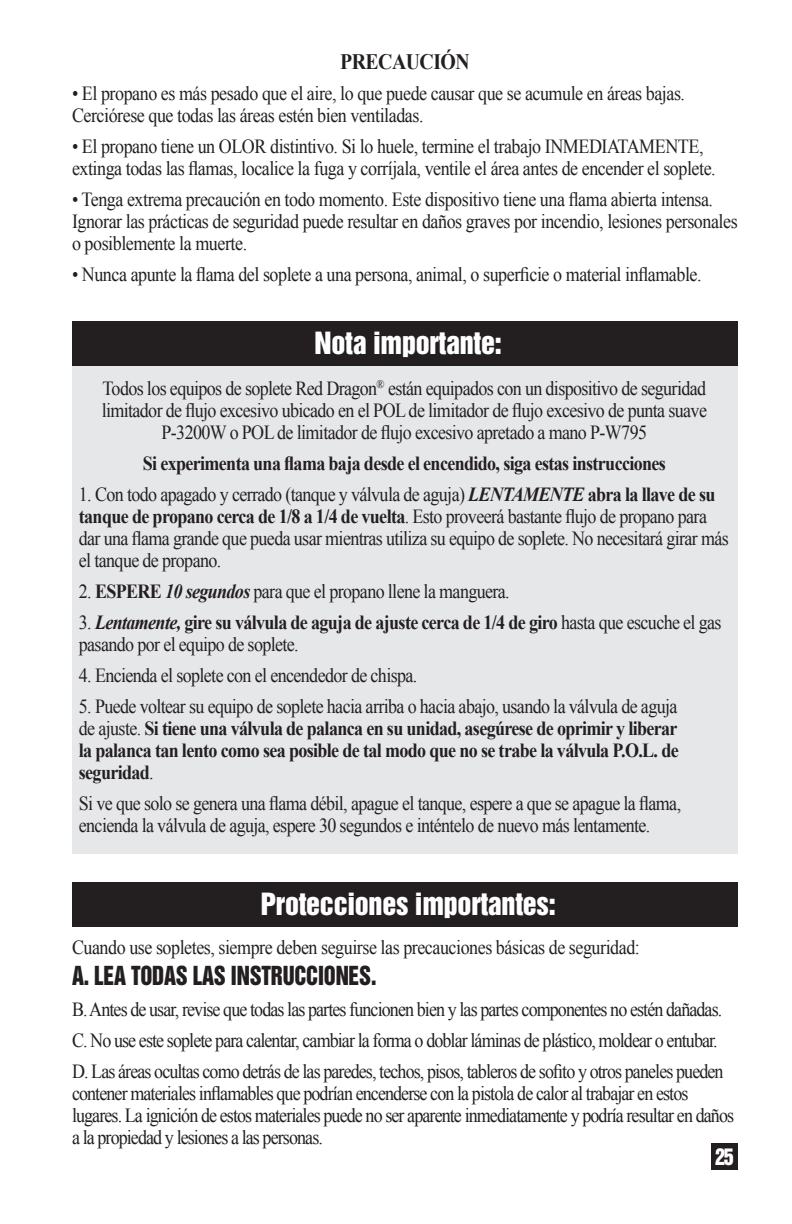
<style>
.page{position:relative;width:792px;height:1224px;background:#fff}
.page>*{position:absolute;margin:0;border:0;box-sizing:border-box;transform-origin:0 0}
.t1{font:28px "Helvetica Inserat";letter-spacing:-.01em;color:#fff}
.t2{font:24px "Helvetica Inserat";letter-spacing:-.01em;color:#231f20;scale:.9 1}
.t3{font:700 22px "Times New Roman";letter-spacing:-.025em;color:#231f20;scale:.9 1}
.t4{font:21px "Helvetica Inserat";color:#fff;scale:.95 1}
.t5{font:20px/22px "Times New Roman";letter-spacing:-.035em;color:#231f20;scale:.9 1}
.t6{font:700 20px/22px "Times New Roman";letter-spacing:-.035em;color:#231f20;text-align:justify;scale:.9 1}
.s1{font-weight:700;font-style:italic}
.s2{font-weight:700}
.s3{font-weight:400}
</style>
<div class="page">
<div style="left:711px;top:1143px;width:27px;height:27px;background:#231f20"></div>
<div style="left:72px;top:321px;width:666px;height:45px;background:#231f20"></div>
<div style="left:72px;top:366px;width:666px;height:488px;background:#e6e7e9"></div>
<div style="left:72px;top:882px;width:666px;height:45px;background:#231f20"></div>
<p class="t3" style="left:340px;top:47px;width:146px">PRECAUCIÓN</p>
<p class="t5" style="left:72px;top:82px;width:683px">• El propano es más pesado que el aire, lo que puede causar que se acumule en áreas bajas.<br>Cerciórese que todas las áreas estén bien ventiladas.</p>
<p class="t5" style="left:72px;top:135px;width:717px">• El propano tiene un OLOR distintivo. Si lo huele, termine el trabajo INMEDIATAMENTE, extinga todas las flamas, localice la fuga y corríjala, ventile el área antes de encender el soplete.</p>
<p class="t5" style="left:72px;top:188px;width:741px">• Tenga extrema precaución en todo momento. Este dispositivo tiene una flama abierta intensa.<br>Ignorar las prácticas de seguridad puede resultar en daños graves por incendio, lesiones personales o posiblemente la muerte.</p>
<p class="t5" style="left:72px;top:263px;width:701px">• Nunca apunte la flama del soplete a una persona, animal, o superficie o material inflamable.</p>
<h1 class="t1" style="left:315px;top:326px;width:189px">Nota importante:</h1>
<p class="t5" style="left:102px;top:377px;width:674px;text-align:center">Todos los equipos de soplete Red Dragon<sup>®</sup> están equipados con un dispositivo de seguridad limitador de flujo excesivo ubicado en el POL de limitador de flujo excesivo de punta suave<br>P-3200W o POL de limitador de flujo excesivo apretado a mano P-W795</p>
<p class="t6" style="left:143px;top:451px;width:583px">Si experimenta una flama baja desde el encendido, siga estas instrucciones</p>
<p class="t5" style="left:79px;top:483px;width:724px">1. Con todo apagado y cerrado (tanque y válvula de aguja) <span class="s1">LENTAMENTE</span> <span class="s2">abra la llave de su tanque de propano cerca de 1/8 a 1/4 de vuelta</span>. Esto proveerá bastante flujo de propano para dar una flama grande que pueda usar mientras utiliza su equipo de soplete. No necesitará girar más el tanque de propano.</p>
<p class="t5" style="left:79px;top:580px;width:480px">2. <span class="s2">ESPERE</span> <span class="s1">10 segundos</span> para que el propano llene la manguera.</p>
<p class="t5" style="left:79px;top:611px;width:716px">3. <span class="s1">Lentamente,</span> <span class="s2">gire su válvula de aguja de ajuste cerca de 1/4 de giro</span> hasta que escuche el gas pasando por el equipo de soplete.</p>
<p class="t5" style="left:79px;top:664px;width:378px">4. Encienda el soplete con el encendedor de chispa.</p>
<p class="t6" style="left:79px;top:694px;width:668px"><span class="s3">5. Puede voltear su equipo de soplete hacia arriba o hacia abajo, usando la válvula de aguja de ajuste.</span> Si tiene una válvula de palanca en su unidad, asegúrese de oprimir y liberar la palanca tan lento como sea posible de tal modo que no se trabe la válvula P.O.L. de seguridad<span class="s3">.</span></p>
<p class="t5" style="left:79px;top:792px;width:671px">Si ve que solo se genera una flama débil, apague el tanque, espere a que se apague la flama, encienda la válvula de aguja, espere 30 segundos e inténtelo de nuevo más lentamente.</p>
<h1 class="t1" style="left:261px;top:887px;width:297px">Protecciones importantes:</h1>
<p class="t5" style="left:72px;top:936px;width:633px">Cuando use sopletes, siempre deben seguirse las precauciones básicas de seguridad:</p>
<p class="t2" style="left:72px;top:961px;width:340px">A. LEA TODAS LAS INSTRUCCIONES.</p>
<p class="t5" style="left:72px;top:993px;width:726px;line-height:31px">B. Antes de usar, revise que todas las partes funcionen bien y las partes componentes no estén dañadas.<br>C. No use este soplete para calentar, cambiar la forma o doblar láminas de plástico, moldear o entubar.<br>D. Las áreas ocultas como detrás de las paredes, techos, pisos, tableros de sofito y otros paneles pueden</p>
<p class="t5" style="left:72px;top:1082px;width:737px">contener materiales inflamables que podrían encenderse con la pistola de calor al trabajar en estos lugares. La ignición de estos materiales puede no ser aparente inmediatamente y podría resultar en daños a la propiedad y lesiones a las personas.</p>
<p class="t4" style="left:715px;top:1144px;width:21px">25</p>
</div>
